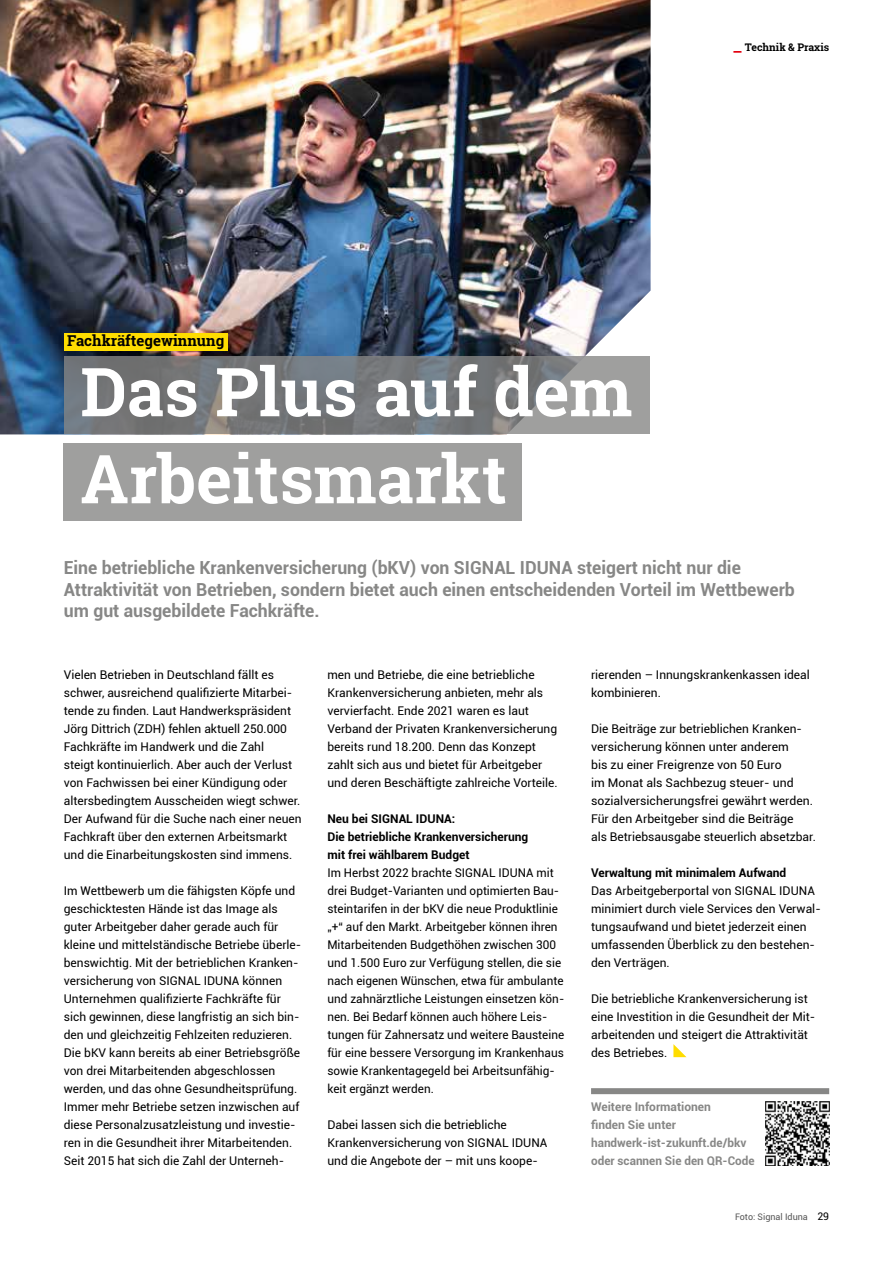
<style>
.page{position:relative;width:893px;height:1263px;background:#fff}
.page>*{position:absolute;margin:0;border:0;box-sizing:border-box;transform-origin:0 0}
.t1{font:700 67.5px/87px "Roboto Slab";color:#fff}
.t2{font:700 18px/21.6px "Roboto";color:#878786}
.t3{font:700 15px "Roboto Slab";color:#000}
.t4{font:12px/18px "Roboto";color:#000}
.t5{font:700 12px/18px "Roboto";color:#000}
.t6{font:700 12px/18px "Roboto";color:#878786}
.t7{font:700 10.5px "Roboto Slab";color:#000}
.t8{font:10.5px "Roboto";color:#000}
.t9{font:9px "Roboto";color:#565656}
.s1{font-size:18px;color:#e3000f}
</style>
<div class="page">
<img style="left:0;top:0;width:651px;height:434px">
<div style="left:64px;top:333px;width:163px;height:17px;background:#fd0"></div>
<div style="left:591px;top:1088px;width:238px;height:6px;background:#878786"></div>
<svg style="left:673px;top:1044px;width:13px;height:13px"></svg>
<img style="left:765px;top:1101px;width:65px;height:64px">
<svg style="left:64px;top:356px;width:586px;height:78px;background:#7c7e80"></svg>
<div style="left:64px;top:443px;width:458px;height:78px;background:#9f9f9e"></div>
<img style="left:0;top:368px;width:1px;height:490px">
<p class="t7" style="left:733px;top:40px;width:98px"><span class="s1">_</span> Technik &amp; Praxis</p>
<p class="t3" style="left:67px;top:331px;width:159px">Fachkräftegewinnung</p>
<h1 class="t1" style="left:80px;top:347px;width:553px">Das Plus auf dem<br>Arbeitsmarkt</h1>
<h2 class="t2" style="left:64px;top:556px;width:733px">Eine betriebliche Krankenversicherung (bKV) von SIGNAL IDUNA steigert nicht nur die<br>Attraktivität von Betrieben, sondern bietet auch einen entscheidenden Vorteil im Wettbewerb um gut ausgebildete Fachkräfte.</h2>
<p class="t4" style="left:64px;top:665px;width:239px">Vielen Betrieben in Deutschland fällt es schwer, ausreichend qualifizierte Mitarbei&shy;tende zu finden. Laut Handwerkspräsident Jörg Dittrich (ZDH) fehlen aktuell 250.000<br>Fachkräfte im Handwerk und die Zahl<br>steigt kontinuierlich. Aber auch der Verlust von Fachwissen bei einer Kündigung oder altersbedingtem Ausscheiden wiegt schwer.<br>Der Aufwand für die Suche nach einer neuen Fachkraft über den externen Arbeitsmarkt und die Einarbeitungskosten sind immens.</p>
<p class="t4" style="left:64px;top:881px;width:239px">Im Wettbewerb um die fähigsten Köpfe und geschicktesten Hände ist das Image als guter Arbeitgeber daher gerade auch für kleine und mittelständische Betriebe überle&shy;benswichtig. Mit der betrieblichen Kranken&shy;versicherung von SIGNAL IDUNA können Unternehmen qualifizierte Fachkräfte für sich gewinnen, diese langfristig an sich bin&shy;den und gleichzeitig Fehlzeiten reduzieren.<br>Die bKV kann bereits ab einer Betriebsgröße von drei Mitarbeitenden abgeschlossen werden, und das ohne Gesundheitsprüfung.<br>Immer mehr Betriebe setzen inzwischen auf diese Personalzusatzleistung und investie&shy;ren in die Gesundheit ihrer Mitarbeitenden.<br>Seit 2015 hat sich die Zahl der Unterneh-</p>
<p class="t4" style="left:327px;top:665px;width:232px">men und Betriebe, die eine betriebliche Krankenversicherung anbieten, mehr als vervierfacht. Ende 2021 waren es laut Verband der Privaten Krankenversicherung bereits rund 18.200. Denn das Konzept zahlt sich aus und bietet für Arbeitgeber und deren Beschäftigte zahlreiche Vorteile.</p>
<p class="t5" style="left:327px;top:809px;width:202px">Neu bei SIGNAL IDUNA:<br>Die betriebliche Krankenversicherung mit frei wählbarem Budget</p>
<p class="t4" style="left:327px;top:863px;width:238px">Im Herbst 2022 brachte SIGNAL IDUNA mit drei Budget-Varianten und optimierten Bau&shy;steintarifen in der bKV die neue Produktlinie „+“ auf den Markt. Arbeitgeber können ihren Mitarbeitenden Budgethöhen zwischen 300 und 1.500 Euro zur Verfügung stellen, die sie nach eigenen Wünschen, etwa für ambulante und zahnärztliche Leistungen einsetzen kön&shy;nen. Bei Bedarf können auch höhere Leis&shy;tungen für Zahnersatz und weitere Bausteine für eine bessere Versorgung im Krankenhaus sowie Krankentagegeld bei Arbeitsunfähig&shy;keit ergänzt werden.</p>
<p class="t4" style="left:327px;top:1115px;width:222px">Dabei lassen sich die betriebliche<br>Krankenversicherung von SIGNAL IDUNA und die Angebote der – mit uns koope-</p>
<p class="t4" style="left:591px;top:665px;width:220px">rierenden – Innungskrankenkassen ideal kombinieren.</p>
<p class="t4" style="left:591px;top:719px;width:226px">Die Beiträge zur betrieblichen Kranken&shy;versicherung können unter anderem<br>bis zu einer Freigrenze von 50 Euro<br>im Monat als Sachbezug steuer- und sozialversicherungsfrei gewährt werden.<br>Für den Arbeitgeber sind die Beiträge<br>als Betriebsausgabe steuerlich absetzbar.</p>
<p class="t5" style="left:591px;top:863px;width:197px">Verwaltung mit minimalem Aufwand</p>
<p class="t4" style="left:591px;top:881px;width:231px">Das Arbeitgeberportal von SIGNAL IDUNA minimiert durch viele Services den Verwal&shy;tungsaufwand und bietet jederzeit einen umfassenden Überblick zu den bestehen&shy;den Verträgen.</p>
<p class="t4" style="left:591px;top:989px;width:226px">Die betriebliche Krankenversicherung ist eine Investition in die Gesundheit der Mit&shy;arbeitenden und steigert die Attraktivität des Betriebes.</p>
<p class="t6" style="left:591px;top:1097px;width:165px">Weitere Informationen<br>finden Sie unter handwerk-ist-zukunft.de/bkv oder scannen Sie den QR-Code</p>
<p class="t9" style="left:735px;top:1210px;width:74px">Foto: Signal Iduna</p>
<p class="t8" style="left:817px;top:1209px;width:13px">29</p>
</div>
